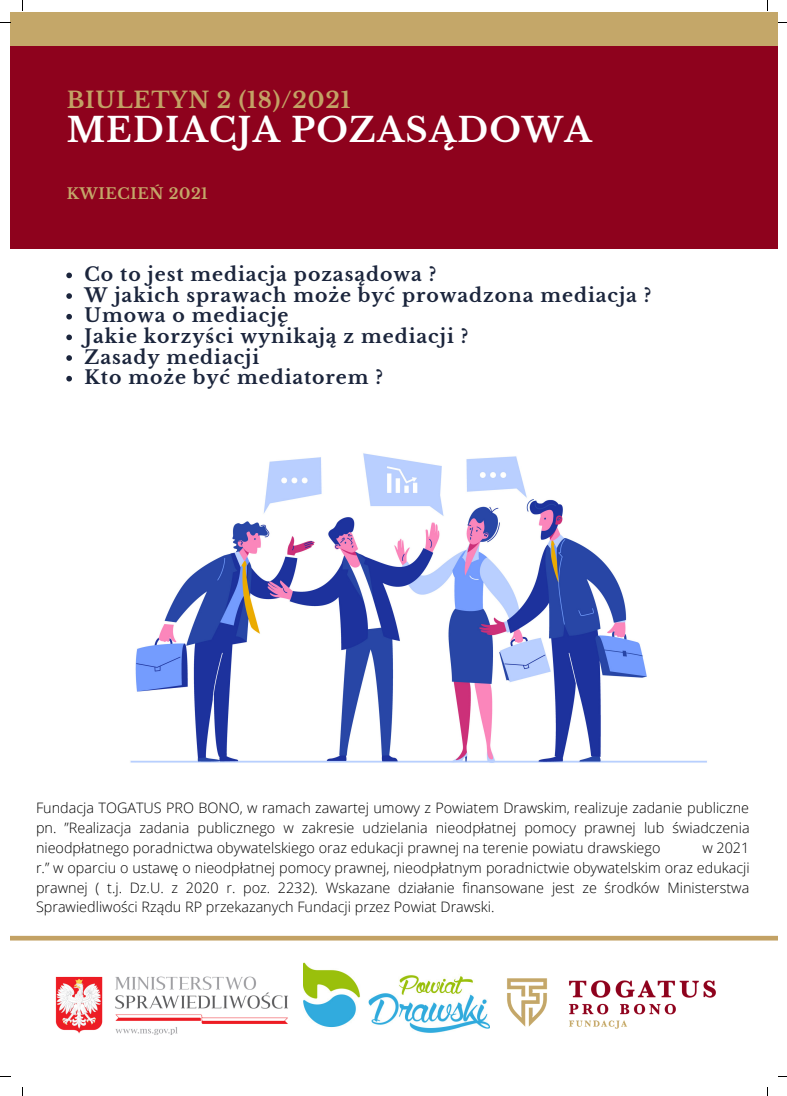
<style>
.page{position:relative;width:787px;height:1096px;background:#fff}
.page>*{position:absolute;margin:0;border:0;box-sizing:border-box;transform-origin:0 0}
.t1{font:700 33.5px "Libre Baskerville";letter-spacing:.035em;color:#fff}
.t2{font:700 22.25px "Libre Baskerville";letter-spacing:.035em;color:#c3a265}
.t3{font:700 18.75px "Libre Baskerville";letter-spacing:.05em;color:#1b253c}
.t4{font:700 15px "Libre Baskerville";letter-spacing:.035em;color:#c4a769}
.t5{font:300 14.38px/19.8px "Open Sans";color:#000;text-align:justify}
</style>
<div class="page">
<img style="left:130px;top:453px;width:577px;height:310px">
<div style="left:10px;top:44px;width:768px;height:205px;background:#8e021d"></div>
<div style="left:10px;top:12px;width:768px;height:33px;background:#c4a769"></div>
<img style="left:55px;top:976px;width:233px;height:59px">
<div style="left:10px;top:935px;width:768px;height:5px;background:#c3a265"></div>
<img style="left:489px;top:978px;width:227px;height:51px">
<svg style="left:66px;top:272px;width:6px;height:6px"></svg>
<svg style="left:66px;top:293px;width:6px;height:6px"></svg>
<svg style="left:66px;top:314px;width:6px;height:5px"></svg>
<svg style="left:66px;top:334px;width:6px;height:6px"></svg>
<svg style="left:66px;top:355px;width:6px;height:6px"></svg>
<svg style="left:66px;top:376px;width:6px;height:5px"></svg>
<img style="left:303px;top:962px;width:186px;height:71px">
<p class="t2" style="left:67px;top:86px;width:285px">BIULETYN 2 (18)/2021</p>
<p class="t1" style="left:67px;top:110px;width:526px">MEDIACJA POZASĄDOWA</p>
<p class="t4" style="left:67px;top:184px;width:143px">KWIECIEŃ 2021</p>
<p class="t3" style="left:85px;top:263px;width:353px">Co to jest mediacja pozasądowa ?</p>
<p class="t3" style="left:85px;top:283px;width:568px">W jakich sprawach może być prowadzona mediacja ?</p>
<p class="t3" style="left:85px;top:304px;width:205px">Umowa o mediację</p>
<p class="t3" style="left:85px;top:325px;width:385px">Jakie korzyści wynikają z mediacji ?</p>
<p class="t3" style="left:85px;top:345px;width:176px">Zasady mediacji</p>
<p class="t3" style="left:85px;top:366px;width:300px">Kto może być mediatorem ?</p>
<p class="t5" style="left:36px;top:797px;width:715px">Fundacja TOGATUS PRO BONO, w ramach zawartej umowy z Powiatem Drawskim, realizuje zadanie publiczne pn. ”Realizacja zadania publicznego w zakresie udzielania nieodpłatnej pomocy prawnej lub świadczenia nieodpłatnego poradnictwa obywatelskiego oraz edukacji prawnej na terenie powiatu drawskiego</p>
<p class="t5" style="left:36px;top:837px;width:715px;text-indent:666px">w 2021 r.” w oparciu o ustawę o nieodpłatnej pomocy prawnej, nieodpłatnym poradnictwie obywatelskim oraz edukacji prawnej ( t.j. Dz.U. z 2020 r. poz. 2232). Wskazane działanie finansowane jest ze środków Ministerstwa Sprawiedliwości Rządu RP przekazanych Fundacji przez Powiat Drawski.</p>
</div>
